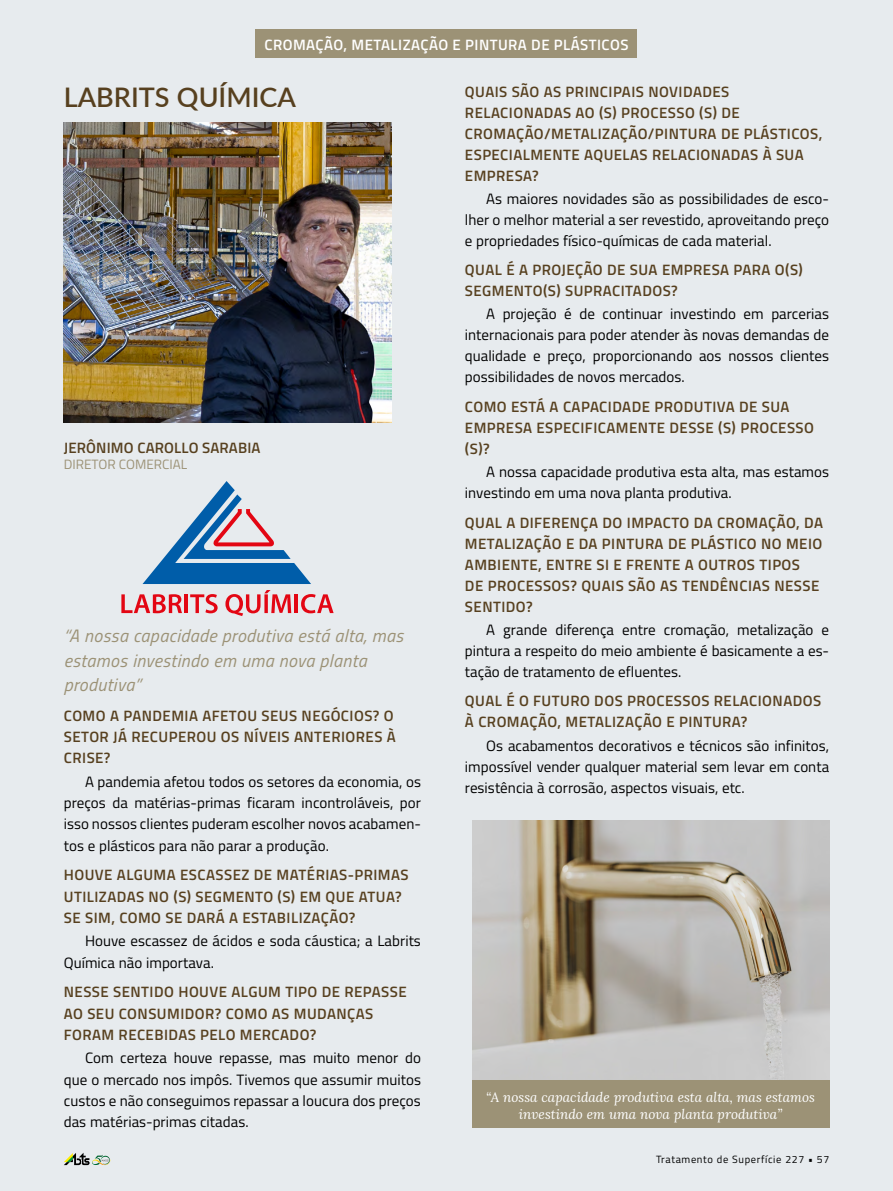
<style>
.page{position:relative;width:893px;height:1191px;background:#e7ebee}
.page>*{position:absolute;margin:0;border:0;box-sizing:border-box;transform-origin:0 0}
.t1{font:600 27px "Lato";color:#57401f}
.t2{font:italic 18px/24.3px "Titillium";letter-spacing:.02em;color:#9c9276}
.t3{font:15px/21px "Titillium";letter-spacing:.005em;color:#000;text-align:justify}
.t4{font:600 15px/21px "Titillium";letter-spacing:.03em;color:#57401f}
.t5{font:600 15px "Titillium";letter-spacing:.03em;color:#fff}
.t6{font:600 15px "Titillium";letter-spacing:.01em;color:#57401f}
.t7{font:italic 13.5px/16.2px "Lora";color:#fff;text-align:center}
.t8{font:13.5px "Titillium";color:#9c9276}
.t9{font:10.5px "Titillium";letter-spacing:.06em;color:#000}
</style>
<div class="page">
<img style="left:64px;top:123px;width:327px;height:300px">
<svg style="left:143px;top:481px;width:168px;height:103px"></svg>
<svg style="left:121px;top:594px;width:61px;height:19px"></svg>
<hr style="left:185px;top:594px;width:3px;height:19px;background:#e30613">
<svg style="left:190px;top:594px;width:28px;height:19px"></svg>
<svg style="left:225px;top:590px;width:66px;height:26px"></svg>
<hr style="left:295px;top:594px;width:3px;height:19px;background:#e30613">
<svg style="left:301px;top:594px;width:33px;height:19px"></svg>
<svg style="left:64px;top:1152px;width:46px;height:13px"></svg>
<img style="left:472px;top:821px;width:357px;height:259px">
<div style="left:472px;top:1080px;width:357px;height:47px;background:#9c9276"></div>
<div style="left:256px;top:30px;width:381px;height:28px;background:#9c9276"></div>
<p class="t5" style="left:264px;top:33px;width:366px">CROMAÇÃO, METALIZAÇÃO E PINTURA DE PLÁSTICOS</p>
<h1 class="t1" style="left:64px;top:77px;width:234px">LABRITS QUÍMICA</h1>
<p class="t6" style="left:64px;top:436px;width:198px">JERÔNIMO CAROLLO SARABIA</p>
<p class="t8" style="left:64px;top:454px;width:125px">DIRETOR COMERCIAL</p>
<p class="t2" style="left:64px;top:623px;width:341px">“A nossa capacidade produtiva está alta, mas estamos investindo em uma nova planta produtiva”</p>
<p class="t4" style="left:64px;top:704px;width:333px">COMO A PANDEMIA AFETOU SEUS NEGÓCIOS? O<br>SETOR JÁ RECUPEROU OS NÍVEIS ANTERIORES À<br>CRISE?</p>
<p class="t3" style="left:64px;top:770px;width:359px;text-indent:21px">A pandemia afetou todos os setores da economia, os preços da matérias-primas ficaram incontroláveis, por isso nossos clientes puderam escolher novos acabamen&shy;tos e plásticos para não parar a produção.</p>
<p class="t4" style="left:64px;top:863px;width:346px">HOUVE ALGUMA ESCASSEZ DE MATÉRIAS-PRIMAS<br>UTILIZADAS NO (S) SEGMENTO (S) EM QUE ATUA?<br>SE SIM, COMO SE DARÁ A ESTABILIZAÇÃO?</p>
<p class="t3" style="left:64px;top:929px;width:359px;text-indent:21px">Houve escassez de ácidos e soda cáustica; a Labrits<br>Química não importava.</p>
<p class="t4" style="left:64px;top:980px;width:344px">NESSE SENTIDO HOUVE ALGUM TIPO DE REPASSE<br>AO SEU CONSUMIDOR? COMO AS MUDANÇAS<br>FORAM RECEBIDAS PELO MERCADO?</p>
<p class="t3" style="left:64px;top:1046px;width:359px;text-indent:21px">Com certeza houve repasse, mas muito menor do que o mercado nos impôs. Tivemos que assumir muitos custos e não conseguimos repassar a loucura dos preços das matérias-primas citadas.</p>
<p class="t4" style="left:465px;top:80px;width:359px">QUAIS SÃO AS PRINCIPAIS NOVIDADES RELACIONADAS AO (S) PROCESSO (S) DE CROMAÇÃO/METALIZAÇÃO/PINTURA DE PLÁSTICOS, ESPECIALMENTE AQUELAS RELACIONADAS À SUA EMPRESA?</p>
<p class="t3" style="left:465px;top:187px;width:366px;text-indent:21px">As maiores novidades são as possibilidades de esco&shy;lher o melhor material a ser revestido, aproveitando preço e propriedades físico-químicas de cada material.</p>
<p class="t4" style="left:465px;top:259px;width:339px">QUAL É A PROJEÇÃO DE SUA EMPRESA PARA O(S)<br>SEGMENTO(S) SUPRACITADOS?</p>
<p class="t3" style="left:465px;top:303px;width:366px;text-indent:21px">A projeção é de continuar investindo em parcerias internacionais para poder atender às novas demandas de qualidade e preço, proporcionando aos nossos clientes possibilidades de novos mercados.</p>
<p class="t4" style="left:465px;top:395px;width:351px">COMO ESTÁ A CAPACIDADE PRODUTIVA DE SUA<br>EMPRESA ESPECIFICAMENTE DESSE (S) PROCESSO (S)?</p>
<p class="t3" style="left:465px;top:460px;width:366px;text-indent:21px">A nossa capacidade produtiva esta alta, mas estamos investindo em uma nova planta produtiva.</p>
<p class="t4" style="left:465px;top:511px;width:360px">QUAL A DIFERENÇA DO IMPACTO DA CROMAÇÃO, DA METALIZAÇÃO E DA PINTURA DE PLÁSTICO NO MEIO AMBIENTE, ENTRE SI E FRENTE A OUTROS TIPOS<br>DE PROCESSOS? QUAIS SÃO AS TENDÊNCIAS NESSE SENTIDO?</p>
<p class="t3" style="left:465px;top:618px;width:366px;text-indent:21px">A grande diferença entre cromação, metalização e pintura a respeito do meio ambiente é basicamente a es&shy;tação de tratamento de efluentes.</p>
<p class="t4" style="left:465px;top:690px;width:358px">QUAL É O FUTURO DOS PROCESSOS RELACIONADOS<br>À CROMAÇÃO, METALIZAÇÃO E PINTURA?</p>
<p class="t3" style="left:465px;top:734px;width:366px;text-indent:21px">Os acabamentos decorativos e técnicos são infinitos, impossível vender qualquer material sem levar em conta resistência à corrosão, aspectos visuais, etc.</p>
<p class="t7" style="left:486px;top:1089px;width:330px">“A nossa capacidade produtiva esta alta, mas estamos investindo em uma nova planta produtiva”</p>
<p class="t9" style="left:656px;top:1151px;width:175px">Tratamento de Superfície 227 • 57</p>
</div>
